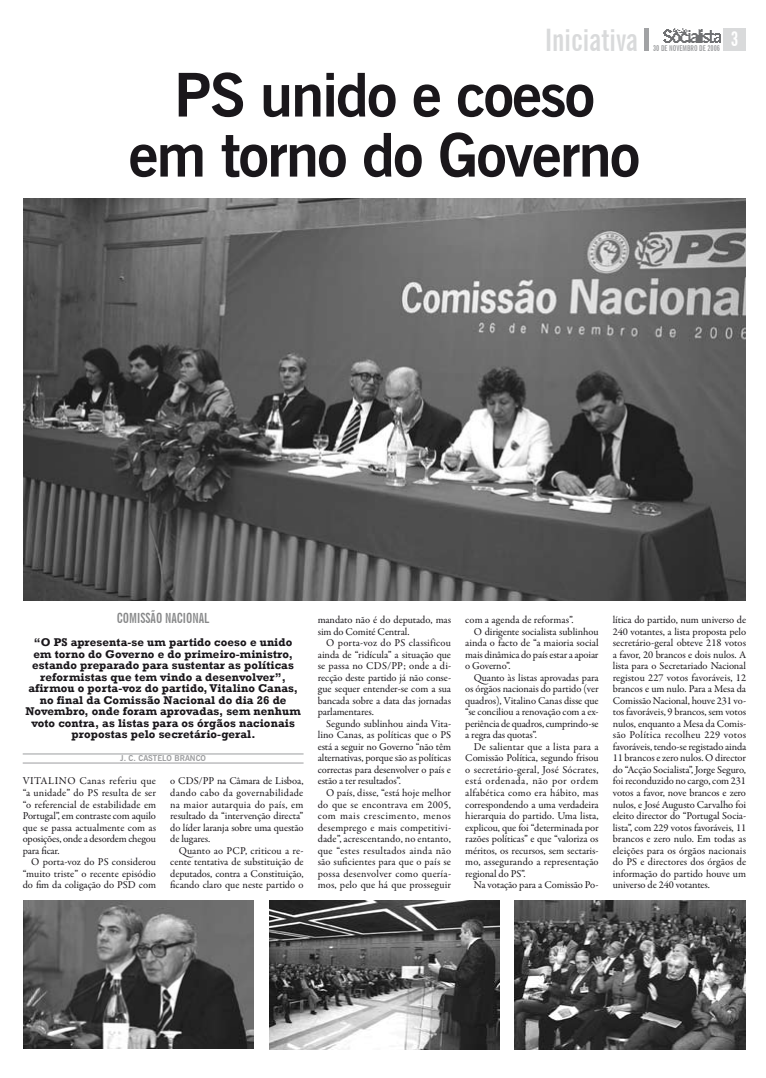
<style>
.page{position:relative;width:766px;height:1078px;background:#fff}
.page>*{position:absolute;margin:0;border:0;box-sizing:border-box;transform-origin:0 0}
.t1{font:700 60px/60px "News Gothic BT";letter-spacing:-.03em;color:#1a171b;text-align:center}
.t2{font:700 extra-condensed 31px "News Gothic BT";color:#d9dadb}
.t3{font:700 extra-condensed 14px "News Gothic BT";color:#878889}
.t4{font:700 11.5px/11.5px "Rockwell";letter-spacing:.01em;color:#1a171b;text-align:center}
.t5{font:10.5px/11.5px "Garamond Premr Pro";letter-spacing:-.005em;color:#1a171b;text-align:justify}
.t6{font:10.5px "Garamond Premr Pro";letter-spacing:.015em;color:#1a171b}
.t7{font:10.5px "Garamond Premr Pro";letter-spacing:.02em;color:#1a171b}
.t8{font:10.5px "Garamond Premr Pro";letter-spacing:.04em;color:#1a171b}
.t9{font:700 extra-condensed 8px "News Gothic BT";color:#9c9d9f}
.t10{font:700 8px "News Gothic BT";color:#9c9d9f}
</style>
<div class="page">
<div style="left:723px;top:28px;width:22px;height:23px;background:#d9dadb"></div>
<img style="left:663px;top:28px;width:56px;height:14px">
<hr style="left:644px;top:28px;width:4px;height:23px;background:#a1a2a4">
<hr style="left:23px;top:753px;width:280px;height:1px;background:#9c9d9f">
<hr style="left:23px;top:762px;width:280px;height:1px;background:#9c9d9f">
<img style="left:23px;top:198px;width:722px;height:402px">
<img style="left:23px;top:900px;width:231px;height:148px">
<img style="left:269px;top:900px;width:230px;height:148px">
<img style="left:515px;top:900px;width:230px;height:148px">
<h2 class="t2" style="left:545px;top:21px;width:94px">INICIATIVA</h2>
<h1 class="t1" style="left:128px;top:65px;width:513px">PS unido e coeso em torno do Governo</h1>
<p class="t9" style="left:652px;top:43px;width:69px">30 DE NOVEMBRO DE 2006</p>
<h3 class="t3" style="left:117px;top:609px;width:13px">COMISS</h3>
<h3 class="t3" style="left:151px;top:609px;width:28px">ÃO NACIONAL</h3>
<p class="t4" style="left:25px;top:636px;width:277px">“O PS apresenta-se um partido coeso e unido em torno do Governo e do primeiro-ministro, estando preparado para sustentar as políticas reformistas que tem vindo a desenvolver”, afirmou o porta-voz do partido, Vitalino Canas, no final da Comissão Nacional do dia 26 de Novembro, onde foram aprovadas, sem nenhum voto contra, as listas para os órgãos nacionais propostas pelo secretário-geral.</p>
<p class="t10" style="left:120px;top:753px;width:24px">J. C. Caste</p>
<p class="t10" style="left:162px;top:753px;width:24px">lo Bran</p>
<p class="t10" style="left:196px;top:753px;width:10px">co</p>
<p class="t5" style="left:170px;top:775px;width:135px">o CDS/PP na Câmara de Lisboa, dando cabo da governabilidade na maior autarquia do país, em resultado da “intervenção directa” do líder laranja sobre uma questão de lugares.</p>
<p class="t5" style="left:170px;top:844px;width:135px;text-indent:9px">Quanto ao PCP, criticou a re&shy;cente tentativa de substituição de deputados, contra a Constituição, ficando claro que neste partido o</p>
<p class="t5" style="left:23px;top:775px;width:135px;text-indent:57px">Canas referiu que “a unidade” do PS resulta de ser “o referencial de estabilidade em Portugal”, em contraste com aquilo que se passa actualmente com as oposições, onde a desordem chegou para ficar.</p>
<p class="t5" style="left:23px;top:856px;width:135px;text-indent:9px">O porta-voz do PS considerou “muito triste” o recente episódio do fim da coligação do PSD com</p>
<p class="t5" style="left:23px;top:775px;width:26px">Vitalino</p>
<p class="t5" style="left:317px;top:614px;width:135px">mandato não é do deputado, mas sim do Comité Central.</p>
<p class="t5" style="left:317px;top:637px;width:135px;text-indent:9px">O porta-voz do PS classificou ainda de “ridícula” a situação que se passa no CDS/PP; onde a di&shy;recção deste partido já não conse&shy;gue sequer entender-se com a sua bancada sobre a data das jornadas parlamentares.</p>
<p class="t5" style="left:317px;top:718px;width:135px;text-indent:9px">Segundo sublinhou ainda Vita&shy;lino Canas, as políticas que o PS está a seguir no Governo “não têm alternativas, porque são as políticas correctas para desenvolver o país e estão a ter resultados”.</p>
<p class="t5" style="left:317px;top:787px;width:135px;text-indent:9px">O país, disse, “está hoje melhor do que se encontrava em 2005, com mais crescimento, menos desemprego e mais competitivi&shy;dade”, acrescentando, no entanto, que “estes resultados ainda não são suficientes para que o país se possa desenvolver como quería&shy;mos, pelo que há que prosseguir</p>
<p class="t5" style="left:465px;top:614px;width:110px">com a agenda de reformas”.</p>
<p class="t5" style="left:473px;top:626px;width:126px">O dirigente socialista sublinhou</p>
<p class="t5" style="left:465px;top:637px;width:135px">ainda o facto de “a maioria social</p>
<p class="t5" style="left:465px;top:649px;width:135px">mais dinâmica do país estar a apoiar</p>
<p class="t5" style="left:465px;top:660px;width:47px">o Governo”.</p>
<p class="t5" style="left:473px;top:672px;width:126px">Quanto às listas aprovadas para</p>
<p class="t5" style="left:465px;top:683px;width:135px">os órgãos nacionais do partido (ver</p>
<p class="t5" style="left:465px;top:695px;width:135px">quadros), Vitalino Canas disse que</p>
<p class="t5" style="left:465px;top:706px;width:135px">“se conciliou a renovação com a ex-</p>
<p class="t5" style="left:465px;top:718px;width:135px">periência de quadros, cumprindo-se</p>
<p class="t5" style="left:465px;top:729px;width:73px">a regra das quotas”.</p>
<p class="t6" style="left:473px;top:740px;width:126px">De salientar que a lista para a</p>
<p class="t5" style="left:465px;top:752px;width:135px">Comissão Política, segundo frisou</p>
<p class="t6" style="left:465px;top:763px;width:135px">o secretário-geral, José Sócrates,</p>
<p class="t8" style="left:465px;top:774px;width:135px">está ordenada, não por ordem</p>
<p class="t7" style="left:465px;top:786px;width:135px">alfabética como era hábito, mas</p>
<p class="t5" style="left:465px;top:798px;width:135px">correspondendo a uma verdadeira</p>
<p class="t5" style="left:465px;top:810px;width:135px">hierarquia do partido. Uma lista,</p>
<p class="t5" style="left:465px;top:821px;width:135px">explicou, que foi “determinada por</p>
<p class="t5" style="left:465px;top:833px;width:135px">razões políticas” e que “valoriza os</p>
<p class="t5" style="left:465px;top:844px;width:135px">méritos, os recursos, sem sectaris-</p>
<p class="t5" style="left:465px;top:856px;width:135px">mo, assegurando a representação</p>
<p class="t5" style="left:465px;top:867px;width:62px">regional do PS”.</p>
<p class="t5" style="left:473px;top:879px;width:126px">Na votação para a Comissão Po-</p>
<p class="t5" style="left:612px;top:614px;width:135px">lítica do partido, num universo de 240 votantes, a lista proposta pelo secretário-geral obteve 218 votos a favor, 20 brancos e dois nulos. A lista para o Secretariado Nacional registou 227 votos favoráveis, 12 brancos e um nulo. Para a Mesa da Comissão Nacional, houve 231 vo&shy;tos favoráveis, 9 brancos, sem votos nulos, enquanto a Mesa da Comis&shy;são Política recolheu 229 votos favoráveis, tendo-se registado ainda 11 brancos e zero nulos. O director do “Acção Socialista”, Jorge Seguro, foi reconduzido no cargo, com 231 votos a favor, nove brancos e zero nulos, e José Augusto Carvalho foi eleito director do “Portugal Socia&shy;lista”, com 229 votos favoráveis, 11 brancos e zero nulo. Em todas as eleições para os órgãos nacionais do PS e directores dos órgãos de informação do partido houve um universo de 240 votantes.</p>
</div>
